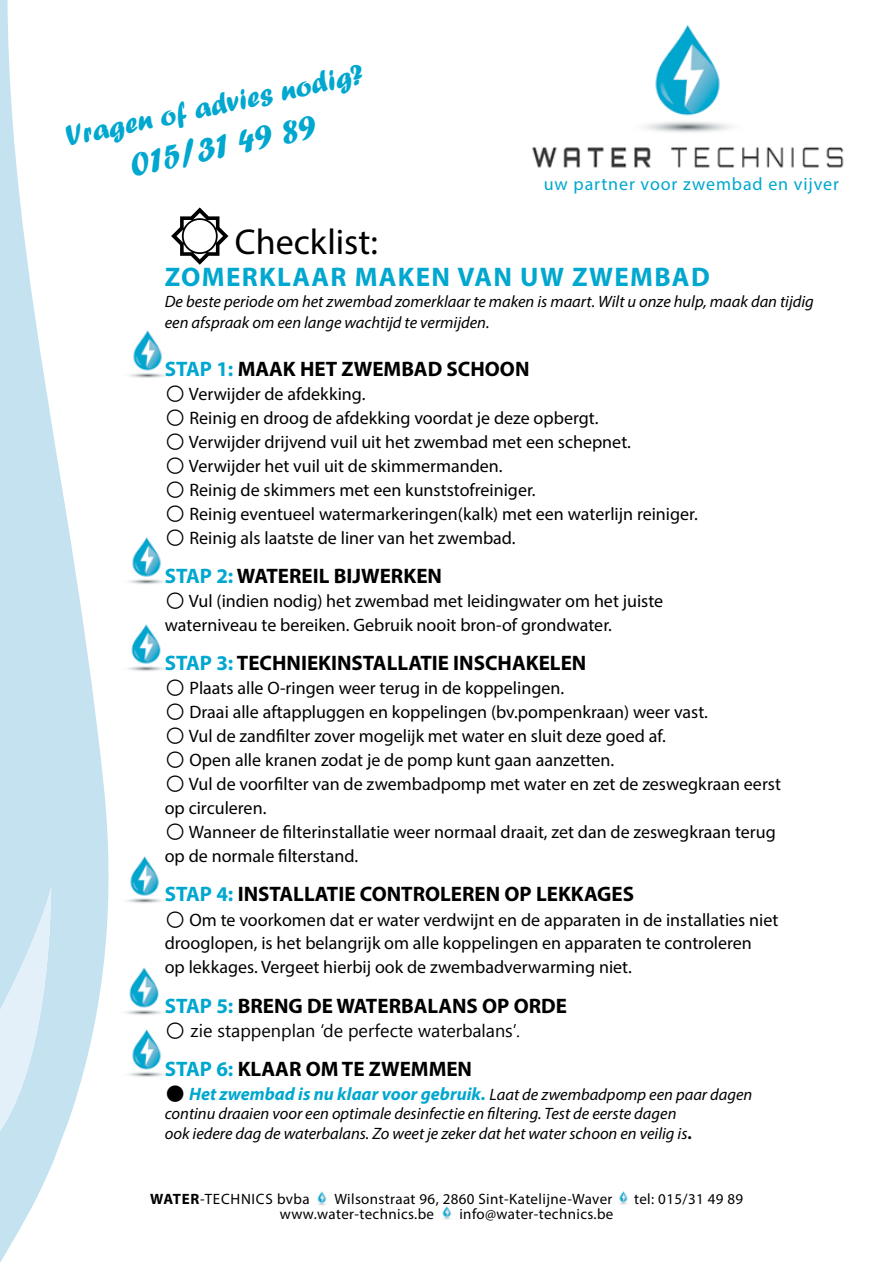
<style>
.page{position:relative;width:893px;height:1263px;background:#fff}
.page>*{position:absolute;margin:0;border:0;box-sizing:border-box;transform-origin:0 0}
.t1{font:36px "Myriad Pro";color:#000}
.t2{font:36px "Forte";color:#00a7cf}
.t3{font:30px "Forte";color:#00a7cf}
.t4{font:700 27px "Myriad Pro";letter-spacing:.05em;color:#00a7cf}
.t5{font:700 21px "Myriad Pro";color:#000}
.t6{font:18px/24px "Myriad Pro";color:#000}
.t7{font:italic 700 18px "Myriad Pro";color:#00a7cf}
.t8{font:18px "Myriad Pro";letter-spacing:.05em;color:#00a7cf}
.t9{font:18px "Segoe UI Emoji";color:#000}
.t10{font:italic 16.5px/21px "Myriad Pro";color:#000}
.t11{font:15px "Myriad Pro";letter-spacing:.025em;color:#000}
.t12{font:15px "Myriad Pro";letter-spacing:.05em;color:#000}
.s1{color:#00a7cf}
.s2{color:#000}
.s3{font-weight:400;font-size:16.5px;color:#000}
.s4{font-weight:700;font-style:normal}
.s5{font-weight:700}
</style>
<div class="page">
<img style="left:619px;top:1191px;width:9px;height:14px">
<img style="left:442px;top:1206px;width:10px;height:14px">
<img style="left:129px;top:330px;width:37px;height:48px">
<img style="left:317px;top:1191px;width:10px;height:14px">
<img style="left:532px;top:25px;width:312px;height:143px">
<img style="left:128px;top:1029px;width:37px;height:48px">
<img style="left:128px;top:537px;width:37px;height:47px">
<img style="left:127px;top:624px;width:38px;height:47px">
<img style="left:126px;top:856px;width:37px;height:47px">
<img style="left:125px;top:967px;width:38px;height:48px">
<svg style="left:0;top:0;width:109px;height:1263px;fill:#c5e2f0"></svg>
<svg style="left:0;top:887px;width:52px;height:244px;background:#d2e8f3"></svg>
<h2 class="t3" style="left:63px;top:119px;width:305px;rotate:-12deg">Vragen of advies nodig?</h2>
<h1 class="t2" style="left:126px;top:144px;width:191px;rotate:-12deg">015/31 49 89</h1>
<p class="t8" style="left:544px;top:172px;width:297px">uw partner voor zwembad en vijver</p>
<h1 class="t1" style="left:165px;top:220px;width:215px">☀Checklist:</h1>
<h3 class="t4" style="left:165px;top:260px;width:546px">ZOMERKLAAR MAKEN VAN UW ZWEMBAD</h3>
<p class="t10" style="left:165px;top:291px;width:651px">De beste periode om het zwembad zomerklaar te maken is maart. Wilt u onze hulp, maak dan tijdig een afspraak om een lange wachtijd te vermijden.</p>
<p class="t5" style="left:165px;top:356px;width:366px"><span class="s1">STAP 1:</span> MAAK HET ZWEMBAD SCHOON</p>
<p class="t6" style="left:165px;top:382px;width:535px">⚪ Verwijder de afdekking.<br>⚪ Reinig en droog de afdekking voordat je deze opbergt.<br>⚪ Verwijder drijvend vuil uit het zwembad met een schepnet.<br>⚪ Verwijder het vuil uit de skimmermanden.<br>⚪ Reinig de skimmers met een kunststofreiniger.<br>⚪ Reinig eventueel watermarkeringen(kalk) met een waterlijn reiniger. ⚪ Reinig als laatste de liner van het zwembad.</p>
<p class="t5" style="left:165px;top:563px;width:279px"><span class="s1">STAP 2:</span> WATEREIL BIJWERKEN</p>
<p class="t6" style="left:165px;top:589px;width:500px">⚪ Vul (indien nodig) het zwembad met leidingwater om het juiste waterniveau te bereiken. Gebruik nooit bron-of grondwater.</p>
<p class="t5" style="left:165px;top:650px;width:423px"><span class="s1">STAP 3:</span> TECHNIEKINSTALLATIE INSCHAKELEN</p>
<p class="t6" style="left:165px;top:676px;width:618px">⚪ Plaats alle O-ringen weer terug in de koppelingen.<br>⚪ Draai alle aftappluggen en koppelingen (bv.pompenkraan) weer vast.<br>⚪ Vul de zandfilter zover mogelijk met water en sluit deze goed af.<br>⚪ Open alle kranen zodat je de pomp kunt gaan aanzetten.<br>⚪ Vul de voorfilter van de zwembadpomp met water en zet de zeswegkraan eerst op circuleren.<br>⚪ Wanneer de filterinstallatie weer normaal draait, zet dan de zeswegkraan terug op de normale filterstand.</p>
<p class="t5" style="left:165px;top:881px;width:471px"><span class="s1">STAP 4:</span> INSTALLATIE CONTROLEREN OP LEKKAGES</p>
<p class="t6" style="left:165px;top:907px;width:615px">⚪ Om te voorkomen dat er water verdwijnt en de apparaten in de installaties niet drooglopen, is het belangrijk om alle koppelingen en apparaten te controleren<br>op lekkages. Vergeet hierbij ook de zwembadverwarming niet.</p>
<p class="t5" style="left:165px;top:992px;width:404px"><span class="s1">STAP 5:</span> BRENG DE WATERBALANS OP ORDE</p>
<p class="t9" style="left:271px;top:1019px;width:46px">■●■</p>
<p class="t9" style="left:482px;top:1019px;width:33px">● ■▲</p>
<p class="t5" style="left:165px;top:1055px;width:309px"><span class="s1">STAP 6:</span> KLAAR OM TE ZWEMMEN</p>
<p class="t7" style="left:165px;top:1082px;width:589px"><span class="s2">⚫</span> Het zwembad is nu klaar voor gebruik. <span class="s3">Laat de zwembadpomp een paar dagen</span></p>
<p class="t10" style="left:165px;top:1103px;width:528px;line-height:19.8px">continu draaien voor een optimale desinfectie en filtering. Test de eerste dagen ook iedere dag de waterbalans. Zo weet je zeker dat het water schoon en veilig is<span class="s4">.</span></p>
<p class="t12" style="left:150px;top:1189px;width:161px"><span class="s5">WATER</span>-TECHNICS bvba</p>
<p class="t11" style="left:334px;top:1189px;width:280px">Wilsonstraat 96, 2860 Sint-Katelijne-Waver</p>
<p class="t11" style="left:634px;top:1189px;width:110px">tel: 015/31 49 89</p>
<p class="t11" style="left:280px;top:1204px;width:156px">www.water-technics.be</p>
<p class="t11" style="left:459px;top:1204px;width:156px">info@water-technics.be</p>
</div>
